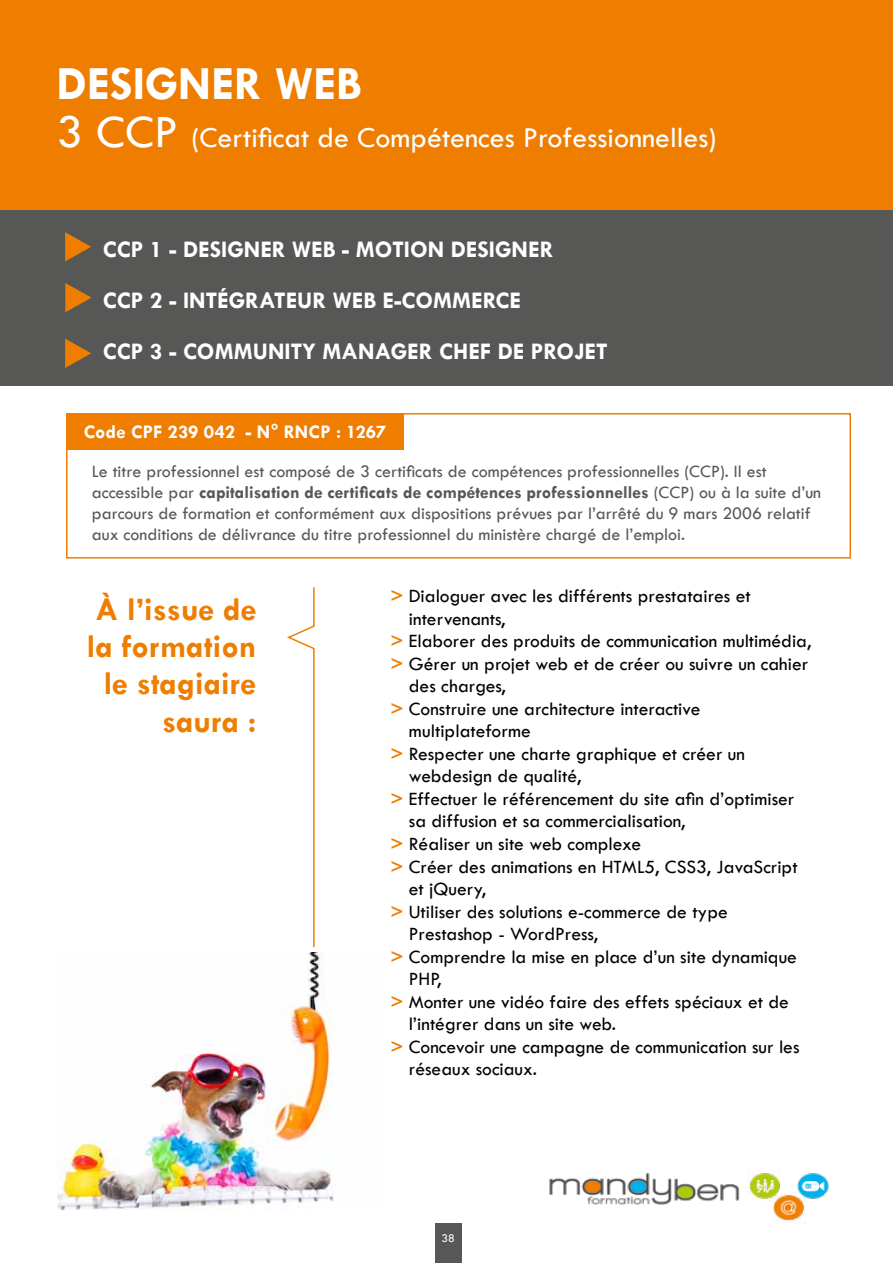
<style>
.page{position:relative;width:893px;height:1263px;background:#fff}
.page>*{position:absolute;margin:0;border:0;box-sizing:border-box;transform-origin:0 0}
.t1{font:700 48px "Tw Cen";color:#fff}
.t2{font:700 33px/37.2px "Tw Cen";color:#ef7d00;text-align:right}
.t3{font:30px "Tw Cen";color:#fff}
.t4{font:700 24px/51px "Tw Cen";color:#fff}
.t5{font:19.5px "Tw Cen";color:#000}
.t6{font:700 19.5px "Tw Cen";letter-spacing:.005em;color:#fff}
.t7{font:18px/21px "Tw Cen";color:#575756}
.t8{font:12px "Tw Cen";color:#fff}
.s1{font-size:48px}
.s2{font-weight:700}
.s3{font-weight:700;color:#ef7d00}
</style>
<div class="page">
<div style="left:435px;top:1223px;width:26px;height:40px;background:#575756"></div>
<hr style="left:0;top:211px;width:1px;height:282px;background:#ef7d00">
<div style="left:66px;top:413px;width:785px;height:146px;border:2px solid #ef7d00"></div>
<div style="left:0;top:0;width:893px;height:211px;background:#ef7d00"></div>
<div style="left:0;top:210px;width:893px;height:176px;background:#575756"></div>
<div style="left:67px;top:413px;width:337px;height:37px;background:#ef7d00"></div>
<svg style="left:65px;top:232px;width:26px;height:29px"></svg>
<svg style="left:65px;top:283px;width:26px;height:29px"></svg>
<svg style="left:65px;top:339px;width:26px;height:29px"></svg>
<img style="left:549px;top:1172px;width:191px;height:33px">
<img style="left:797px;top:1173px;width:32px;height:26px">
<img style="left:747px;top:1170px;width:33px;height:31px">
<img style="left:772px;top:1191px;width:34px;height:32px">
<img style="left:57px;top:952px;width:277px;height:257px">
<svg style="left:287px;top:587px;width:28px;height:361px"></svg>
<h1 class="t1" style="left:56px;top:55px;width:307px">DESIGNER WEB</h1>
<h3 class="t3" style="left:56px;top:120px;width:662px"><span class="s1">3 CCP</span> (Certificat de Compétences Professionnelles)</h3>
<p class="t4" style="left:103px;top:223px;width:506px">CCP 1 - DESIGNER WEB - MOTION DESIGNER<br>CCP 2 - INTÉGRATEUR WEB E-COMMERCE<br>CCP 3 - COMMUNITY MANAGER CHEF DE PROJET</p>
<p class="t6" style="left:84px;top:421px;width:304px">Code CPF 239 042 - N° RNCP : 1267</p>
<p class="t7" style="left:92px;top:461px;width:731px">Le titre professionnel est composé de 3 certificats de compétences professionnelles (CCP). Il est accessible par <span class="s2">capitalisation de certificats de compétences professionnelles</span> (CCP) ou à la suite d’un parcours de formation et conformément aux dispositions prévues par l’arrêté du 9 mars 2006 relatif aux conditions de délivrance du titre professionnel du ministère chargé de l’emploi.</p>
<h2 class="t2" style="left:87px;top:590px;width:171px">À l’issue de la formation le stagiaire saura :</h2>
<p class="t5" style="left:390px;top:584px;width:362px"><span class="s3">&gt;</span> Dialoguer avec les différents prestataires et</p>
<p class="t5" style="left:409px;top:607px;width:98px">intervenants,</p>
<p class="t5" style="left:390px;top:629px;width:422px"><span class="s3">&gt;</span> Elaborer des produits de communication multimédia,</p>
<p class="t5" style="left:390px;top:652px;width:419px"><span class="s3">&gt;</span> Gérer un projet web et de créer ou suivre un cahier</p>
<p class="t5" style="left:409px;top:674px;width:98px">des charges,</p>
<p class="t5" style="left:390px;top:697px;width:311px"><span class="s3">&gt;</span> Construire une architecture interactive</p>
<p class="t5" style="left:409px;top:719px;width:124px">multiplateforme</p>
<p class="t5" style="left:390px;top:742px;width:356px"><span class="s3">&gt;</span> Respecter une charte graphique et créer un</p>
<p class="t5" style="left:409px;top:764px;width:174px">webdesign de qualité,</p>
<p class="t5" style="left:390px;top:787px;width:405px"><span class="s3">&gt;</span> Effectuer le référencement du site afin d’optimiser</p>
<p class="t5" style="left:409px;top:810px;width:278px">sa diffusion et sa commercialisation,</p>
<p class="t5" style="left:390px;top:832px;width:252px"><span class="s3">&gt;</span> Réaliser un site web complexe</p>
<p class="t5" style="left:390px;top:855px;width:409px"><span class="s3">&gt;</span> Créer des animations en HTML5, CSS3, JavaScript</p>
<p class="t5" style="left:409px;top:877px;width:79px">et jQuery,</p>
<p class="t5" style="left:390px;top:900px;width:339px"><span class="s3">&gt;</span> Utiliser des solutions e-commerce de type</p>
<p class="t5" style="left:409px;top:922px;width:191px">Prestashop - WordPress,</p>
<p class="t5" style="left:390px;top:945px;width:408px"><span class="s3">&gt;</span> Comprendre la mise en place d’un site dynamique</p>
<p class="t5" style="left:409px;top:967px;width:34px">PHP,</p>
<p class="t5" style="left:390px;top:990px;width:400px"><span class="s3">&gt;</span> Monter une vidéo faire des effets spéciaux et de</p>
<p class="t5" style="left:409px;top:1012px;width:209px">l’intégrer dans un site web.</p>
<p class="t5" style="left:390px;top:1035px;width:411px"><span class="s3">&gt;</span> Concevoir une campagne de communication sur les</p>
<p class="t5" style="left:409px;top:1057px;width:130px">réseaux sociaux.</p>
<p class="t8" style="left:442px;top:1231px;width:15px">38</p>
</div>
